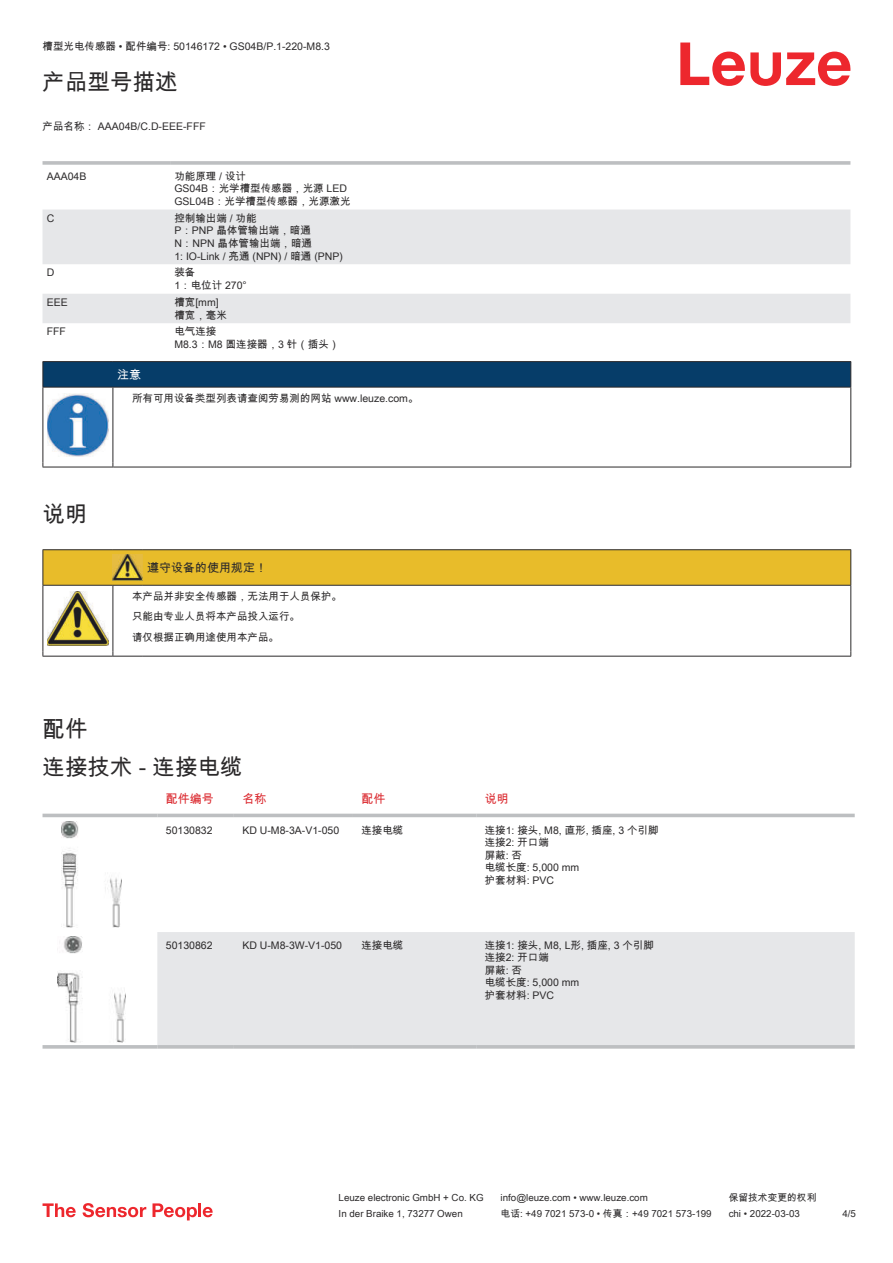
<style>
.page{position:relative;width:893px;height:1263px;background:#fff}
.page>*{position:absolute;margin:0;border:0;box-sizing:border-box;transform-origin:0 0}
.t1{font:22.5px/38.7px "Arial Unicode MS";color:#2b292a}
.t2{font:12px "Arial Unicode MS";color:#db2a30}
.t3{font:12px "Arial Unicode MS";color:#2b292a}
.t4{font:12px "Arial Unicode MS";color:#fff}
.t5{font:10.5px/12.6px "Arial Unicode MS";color:#2b292a}
.t6{font:9.75px "Arial Unicode MS";color:#2b292a}
</style>
<div class="page">
<svg style="left:680px;top:43px;width:170px;height:43px"></svg>
<svg style="left:43px;top:209px;width:807px;height:1px"></svg>
<svg style="left:43px;top:210px;width:807px;height:113px;fill:#e6e7e9"></svg>
<svg style="left:43px;top:161px;width:127px;height:4px"></svg>
<hr style="left:170px;top:161px;width:680px;height:4px;background:#c4c5c7">
<svg style="left:43px;top:813px;width:812px;height:230px"></svg>
<div style="left:157px;top:932px;width:698px;height:113px;background:#e6e7e9"></div>
<hr style="left:43px;top:814px;width:114px;height:3px;background:#bdbfc1">
<hr style="left:157px;top:814px;width:77px;height:3px;background:#bdbfc1">
<hr style="left:234px;top:814px;width:119px;height:3px;background:#bdbfc1">
<hr style="left:353px;top:814px;width:123px;height:3px;background:#bdbfc1">
<hr style="left:476px;top:814px;width:379px;height:3px;background:#bdbfc1">
<svg style="left:43px;top:1045px;width:114px;height:4px"></svg>
<svg style="left:157px;top:1045px;width:77px;height:4px"></svg>
<svg style="left:234px;top:1045px;width:119px;height:4px"></svg>
<svg style="left:353px;top:1045px;width:123px;height:4px"></svg>
<svg style="left:476px;top:1045px;width:379px;height:4px;background:#c3c5c6"></svg>
<img style="left:61px;top:821px;width:61px;height:107px">
<img style="left:57px;top:936px;width:68px;height:106px">
<svg style="left:43px;top:1203px;width:33px;height:14px"></svg>
<svg style="left:83px;top:1203px;width:63px;height:14px"></svg>
<svg style="left:153px;top:1203px;width:44px;height:17px"></svg>
<hr style="left:198px;top:1203px;width:3px;height:14px;background:#ed272d">
<svg style="left:203px;top:1207px;width:10px;height:10px"></svg>
<svg style="left:44px;top:388px;width:806px;height:79px"></svg>
<hr style="left:43px;top:361px;width:70px;height:1px;background:#2b292a">
<hr style="left:43px;top:387px;width:70px;height:1px;background:#2b292a">
<hr style="left:113px;top:361px;width:738px;height:1px;background:#2b292a">
<div style="left:43px;top:362px;width:808px;height:25px;background:#063d69"></div>
<hr style="left:113px;top:387px;width:738px;height:1px;background:#2b292a">
<hr style="left:43px;top:387px;width:1px;height:75px;background:#2b292a">
<hr style="left:113px;top:387px;width:1px;height:75px;background:#2b292a">
<hr style="left:850px;top:387px;width:1px;height:75px;background:#2b292a">
<hr style="left:43px;top:467px;width:70px;height:1px;background:#2b292a">
<hr style="left:113px;top:467px;width:738px;height:1px;background:#2b292a">
<img style="left:47px;top:393px;width:61px;height:63px">
<div style="left:115px;top:388px;width:734px;height:20px;background:#fff"></div>
<hr style="left:43px;top:549px;width:70px;height:1px;background:#2b292a">
<hr style="left:113px;top:549px;width:30px;height:1px;background:#2b292a">
<hr style="left:143px;top:549px;width:708px;height:1px;background:#2b292a">
<hr style="left:43px;top:656px;width:70px;height:1px;background:#2b292a">
<hr style="left:113px;top:656px;width:30px;height:1px;background:#2b292a">
<hr style="left:143px;top:656px;width:708px;height:1px;background:#2b292a">
<svg style="left:43px;top:550px;width:808px;height:106px"></svg>
<p class="t5" style="left:43px;top:40px;width:289px">槽型光电传感器 • 配件编号: 50146172 • GS04B/P.1-220-M8.3</p>
<h1 class="t1" style="left:43px;top:62px;width:136px">产品型号描述</h1>
<p class="t5" style="left:43px;top:120px;width:165px">产品名称： AAA04B/C.D-EEE-FFF</p>
<p class="t5" style="left:47px;top:169px;width:41px">AAA04B</p>
<p class="t5" style="left:174px;top:169px;width:178px">功能原理 / 设计<br>GS04B：光学槽型传感器，光源 LED<br>GSL04B：光学槽型传感器，光源激光</p>
<p class="t5" style="left:47px;top:211px;width:9px">C</p>
<p class="t5" style="left:174px;top:211px;width:170px">控制输出端 / 功能<br>P：PNP 晶体管输出端，暗通<br>N：NPN 晶体管输出端，暗通<br>1: IO-Link / 亮通 (NPN) / 暗通 (PNP)</p>
<p class="t5" style="left:47px;top:266px;width:9px">D</p>
<p class="t5" style="left:174px;top:266px;width:74px">装备<br>1：电位计 270°</p>
<p class="t5" style="left:47px;top:296px;width:23px">EEE</p>
<p class="t5" style="left:174px;top:296px;width:54px">槽宽[mm]槽宽，毫米</p>
<p class="t5" style="left:47px;top:325px;width:21px">FFF</p>
<p class="t5" style="left:174px;top:325px;width:167px">电气连接<br>M8.3：M8 圆连接器，3 针（插头）</p>
<p class="t4" style="left:117px;top:366px;width:25px">注意</p>
<p class="t5" style="left:132px;top:392px;width:288px">所有可用设备类型列表请查阅劳易测的网站 www.leuze.com。</p>
<h1 class="t1" style="left:43px;top:494px;width:46px">说明</h1>
<p class="t3" style="left:147px;top:559px;width:121px">遵守设备的使用规定！</p>
<p class="t5" style="left:132px;top:586px;width:211px;line-height:20.2px">本产品并非安全传感器，无法用于人员保护。只能由专业人员将本产品投入运行。<br>请仅根据正确用途使用本产品。</p>
<h1 class="t1" style="left:43px;top:709px;width:202px">配件<br>连接技术 - 连接电缆</h1>
<p class="t2" style="left:166px;top:790px;width:49px">配件编号</p>
<p class="t2" style="left:242px;top:790px;width:25px">名称</p>
<p class="t2" style="left:361px;top:790px;width:25px">配件</p>
<p class="t2" style="left:485px;top:790px;width:25px">说明</p>
<p class="t5" style="left:166px;top:823px;width:48px">50130832</p>
<p class="t5" style="left:242px;top:823px;width:98px">KD U-M8-3A-V1-050</p>
<p class="t5" style="left:361px;top:823px;width:43px">连接电缆</p>
<p class="t5" style="left:485px;top:823px;width:175px">连接1: 接头, M8, 直形, 插座, 3 个引脚连接2: 开口端<br>屏蔽: 否<br>电缆长度: 5,000 mm<br>护套材料: PVC</p>
<p class="t5" style="left:166px;top:938px;width:48px">50130862</p>
<p class="t5" style="left:242px;top:938px;width:101px">KD U-M8-3W-V1-050</p>
<p class="t5" style="left:361px;top:938px;width:43px">连接电缆</p>
<p class="t5" style="left:485px;top:938px;width:171px">连接1: 接头, M8, L形, 插座, 3 个引脚连接2: 开口端<br>屏蔽: 否<br>电缆长度: 5,000 mm<br>护套材料: PVC</p>
<p class="t6" style="left:339px;top:1191px;width:146px">Leuze electronic GmbH + Co. KG</p>
<p class="t6" style="left:501px;top:1191px;width:149px">info@leuze.com • www.leuze.com</p>
<p class="t6" style="left:729px;top:1191px;width:89px">保留技术变更的权利</p>
<p class="t6" style="left:339px;top:1206px;width:126px">In der Braike 1, 73277 Owen</p>
<p class="t6" style="left:501px;top:1206px;width:212px">电话: +49 7021 573-0 • 传真：+49 7021 573-199</p>
<p class="t6" style="left:729px;top:1206px;width:73px">chi • 2022-03-03</p>
<p class="t6" style="left:842px;top:1206px;width:15px">4 /5</p>
</div>
